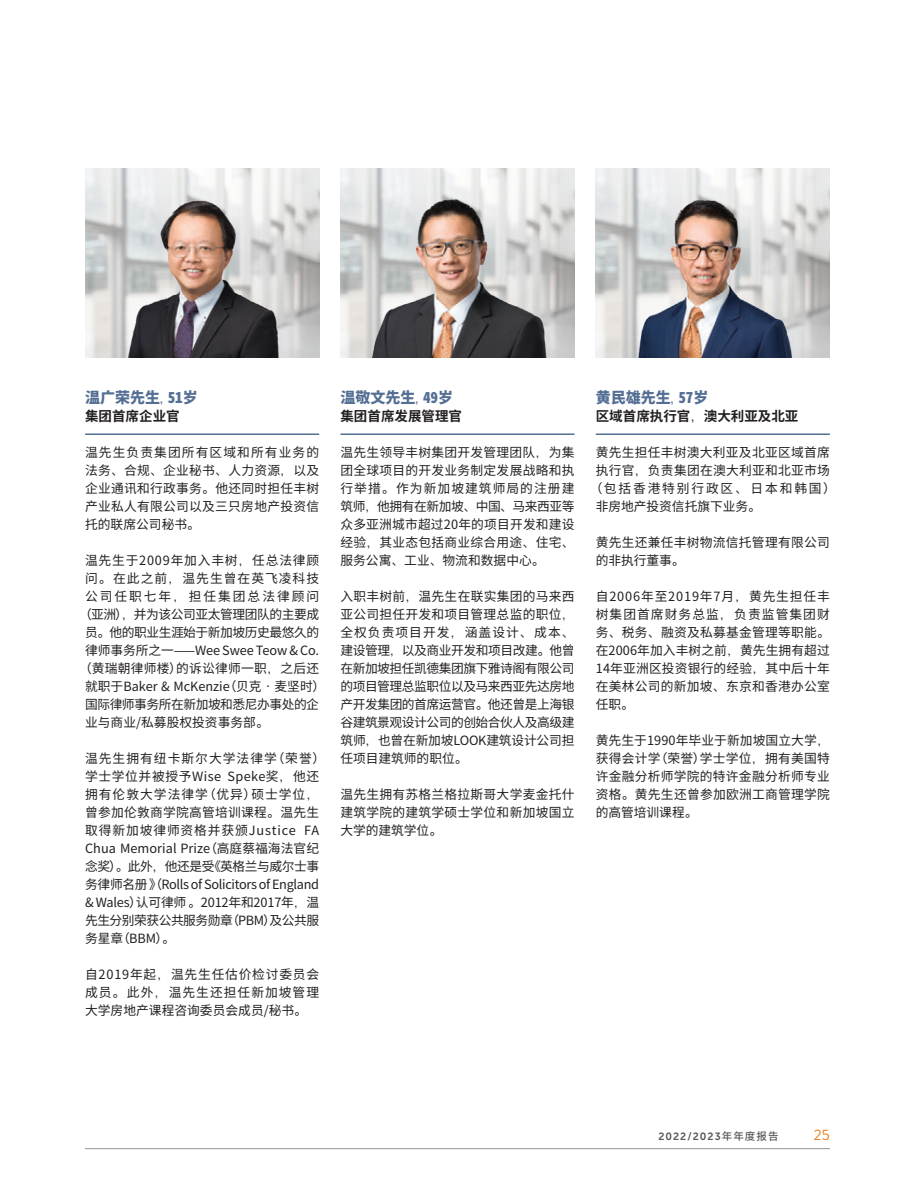
<style>
.page{position:relative;width:915px;height:1191px;background:#fff}
.page>*{position:absolute;margin:0;border:0;box-sizing:border-box;transform-origin:0 0}
.C_Bodyheader_1{font:900 15px "Noto Sans CJ Ksc";color:#546f93}
.t1{font:15px "Brandon Grotesque";color:#e4801b}
.C_Body_Header_3{font:700 13.5px "Noto Sans CJ Ksc";color:#231f20}
.C_body_text{font:12.75px/18px "Noto Sans CJ Ksc";letter-spacing:.02em;color:#231f20;text-align:justify}
.C_body_text-2{font:12.75px "Noto Sans CJ Ksc";letter-spacing:-.035em;color:#231f20}
.C_body_text-3{font:12.75px "Noto Sans CJ Ksc";color:#231f20}
.C_body_text-4{font:12.75px "Noto Sans CJ Ksc";letter-spacing:-.01em;color:#231f20}
.C_body_text-5{font:12.75px "Noto Sans CJ Ksc";letter-spacing:.06em;color:#231f20}
.C_body_text-6{font:12.75px "Noto Sans CJ Ksc";letter-spacing:.08em;color:#231f20}
.C_body_text-7{font:12.75px "Noto Sans CJ Ksc";letter-spacing:.14em;color:#231f20}
.C_body_text-8{font:12.75px "Noto Sans CJ Ksc";letter-spacing:.15em;color:#231f20}
.C_body_text-9{font:12.75px "Noto Sans CJ Ksc";letter-spacing:-.005em;color:#231f20}
.t2{font:10.5px "Museo Sans 700";letter-spacing:.1em;color:#57585a}
.s1{font-family:"Hiragino Sans GB W3";font-weight:400}
.s2{font-family:"Hiragino Sans GB W3"}
.s3{font-family:"Noto Sans CJ Ksc";font-weight:500}
</style>
<div class="page">
<img style="left:558px;top:169px;width:16px;height:188px">
<img style="left:303px;top:169px;width:16px;height:188px">
<img style="left:85px;top:169px;width:218px;height:188px">
<img style="left:340px;top:169px;width:218px;height:188px">
<img style="left:595px;top:169px;width:225px;height:188px">
<hr style="left:85px;top:433px;width:234px;height:2px;background:#546f93">
<hr style="left:340px;top:433px;width:234px;height:2px;background:#546f93">
<hr style="left:595px;top:433px;width:234px;height:2px;background:#546f93">
<hr style="left:85px;top:1148px;width:744px;height:1px;background:#939598">
<p class="C_Bodyheader_1" style="left:85px;top:389px;width:114px">温广荣先生<span class="s1">,</span>51岁</p>
<p class="C_Body_Header_3" style="left:85px;top:409px;width:96px">集团首席企业官</p>
<p class="C_body_text" style="left:85px;top:444px;width:235px">温先生负责集团所有区域和所有业务的法务<span class="s2">、</span>合规<span class="s2">、</span>企业秘书<span class="s2">、</span>人力资源<span class="s2">，</span>以及企业通讯和行政事务<span class="s2">。</span>他还同时担任丰树产业私人有限公司以及三只房地产投资信托的联席公司秘书<span class="s2">。</span></p>
<p class="C_body_text-5" style="left:85px;top:553px;width:235px">温先生于2009年加入丰树<span class="s2">，</span>任总法律顾</p>
<p class="C_body_text-6" style="left:85px;top:571px;width:235px">问<span class="s2">。</span>在此之前<span class="s2">，</span>温先生曾在英飞凌科技</p>
<p class="C_body_text-8" style="left:85px;top:589px;width:235px">公司任职七年<span class="s2">，</span>担任集团总法律顾问</p>
<p class="C_body_text-2" style="left:79px;top:607px;width:241px">（亚洲）<span class="s2">，</span>并为该公司亚太管理团队的主要成</p>
<p class="C_body_text-2" style="left:85px;top:625px;width:235px">员<span class="s2">。</span>他的职业生涯始于新加坡历史最悠久的</p>
<p class="C_body_text-4" style="left:85px;top:643px;width:235px">律师事务所之一——Wee Swee Teow &amp; Co.</p>
<p class="C_body_text" style="left:79px;top:660px;width:241px">（黄瑞朝律师楼）的诉讼律师一职<span class="s2">，</span>之后还</p>
<p class="C_body_text-3" style="left:85px;top:679px;width:241px">就职于Baker &amp; McKenzie（贝克•麦坚时）</p>
<p class="C_body_text-2" style="left:85px;top:697px;width:235px">国际律师事务所在新加坡和悉尼办事处的企</p>
<p class="C_body_text-3" style="left:85px;top:715px;width:185px">业与商业/私募股权投资事务部<span class="s2">。</span></p>
<p class="C_body_text" style="left:85px;top:750px;width:241px;text-align:left">温先生拥有纽卡斯尔大学法律学（荣誉）学士学位并被授予Wise Speke奖<span class="s2">，</span>他还拥有伦敦大学法律学（优异）硕士学位<span class="s2">，</span>曾参加伦敦商学院高管培训课程<span class="s2">。</span>温先生取得新加坡律师资格并获颁Justice FA<br>Chua Memorial Prize（高庭蔡福海法官纪念奖）<span class="s2">。</span>此外<span class="s2">，</span>他还是受《英格兰与威尔士事务律师名册》（RollsofSolicitorsofEngland &amp; Wales）认可律师<span class="s2">。</span>2012年和2017年<span class="s2">，</span>温先生分别荣获公共服务勋章（PBM）及公共服务星章（BBM）<span class="s2">。</span></p>
<p class="C_body_text" style="left:85px;top:966px;width:235px">自2019年起<span class="s2">，</span>温先生任估价检讨委员会成员<span class="s2">。</span>此外<span class="s2">，</span>温先生还担任新加坡管理大学房地产课程咨询委员会成员/秘书<span class="s2">。</span></p>
<p class="C_Bodyheader_1" style="left:340px;top:389px;width:114px">温敬文先生<span class="s1">,</span>49岁</p>
<p class="C_Body_Header_3" style="left:340px;top:409px;width:123px">集团首席发展管理官</p>
<p class="C_body_text" style="left:340px;top:444px;width:235px">温先生领导丰树集团开发管理团队<span class="s2">，</span>为集团全球项目的开发业务制定发展战略和执行举措<span class="s2">。</span>作为新加坡建筑师局的注册建筑师<span class="s2">，</span>他拥有在新加坡<span class="s2">、</span>中国<span class="s2">、</span>马来西亚等众多亚洲城市超过20年的项目开发和建设经验<span class="s2">，</span>其业态包括商业综合用途<span class="s2">、</span>住宅<span class="s2">、</span>服务公寓<span class="s2">、</span>工业<span class="s2">、</span>物流和数据中心<span class="s2">。</span></p>
<p class="C_body_text" style="left:340px;top:588px;width:235px">入职丰树前<span class="s2">，</span>温先生在联实集团的马来西亚公司担任开发和项目管理总监的职位<span class="s2">，</span>全权负责项目开发<span class="s2">，</span>涵盖设计<span class="s2">、</span>成本<span class="s2">、</span>建设管理<span class="s2">，</span>以及商业开发和项目改建<span class="s2">。</span>他曾在新加坡担任凯德集团旗下雅诗阁有限公司的项目管理总监职位以及马来西亚先达房地产开发集团的首席运营官<span class="s2">。</span>他还曾是上海银谷建筑景观设计公司的创始合伙人及高级建筑师<span class="s2">，</span>也曾在新加坡LOOK建筑设计公司担任项目建筑师的职位<span class="s2">。</span></p>
<p class="C_body_text" style="left:340px;top:786px;width:235px">温先生拥有苏格兰格拉斯哥大学麦金托什建筑学院的建筑学硕士学位和新加坡国立大学的建筑学位<span class="s2">。</span></p>
<p class="C_Bodyheader_1" style="left:595px;top:389px;width:114px">黄民雄先生<span class="s1">,</span>57岁</p>
<p class="C_Body_Header_3" style="left:595px;top:409px;width:204px">区域首席执行官<span class="s1">，</span>澳大利亚及北亚</p>
<p class="C_body_text" style="left:595px;top:444px;width:235px">黄先生担任丰树澳大利亚及北亚区域首席</p>
<p class="C_body_text" style="left:595px;top:462px;width:235px">执行官<span class="s2">，</span>负责集团在澳大利亚和北亚市场</p>
<p class="C_body_text-7" style="left:589px;top:481px;width:247px">（包括香港特别行政区<span class="s2">、</span>日本和韩国）</p>
<p class="C_body_text-9" style="left:595px;top:499px;width:166px">非房地产投资信托旗下业务<span class="s2">。</span></p>
<p class="C_body_text" style="left:595px;top:534px;width:235px">黄先生还兼任丰树物流信托管理有限公司的非执行董事<span class="s2">。</span></p>
<p class="C_body_text" style="left:595px;top:588px;width:235px">自2006年至2019年7月<span class="s2">，</span>黄先生担任丰树集团首席财务总监<span class="s2">，</span>负责监管集团财务<span class="s2">、</span>税务<span class="s2">、</span>融资及私募基金管理等职能<span class="s2">。</span>在2006年加入丰树之前<span class="s2">，</span>黄先生拥有超过14年亚洲区投资银行的经验<span class="s2">，</span>其中后十年在美林公司的新加坡<span class="s2">、</span>东京和香港办公室任职<span class="s2">。</span></p>
<p class="C_body_text" style="left:595px;top:732px;width:235px">黄先生于1990年毕业于新加坡国立大学<span class="s2">，</span>获得会计学（荣誉）学士学位<span class="s2">，</span>拥有美国特许金融分析师学院的特许金融分析师专业资格<span class="s2">。</span>黄先生还曾参加欧洲工商管理学院的高管培训课程<span class="s2">。</span></p>
<p class="t2" style="left:658px;top:1130px;width:122px">2022/2023<span class="s3">年年度报告</span></p>
<p class="t1" style="left:813px;top:1124px;width:17px">25</p>
</div>
